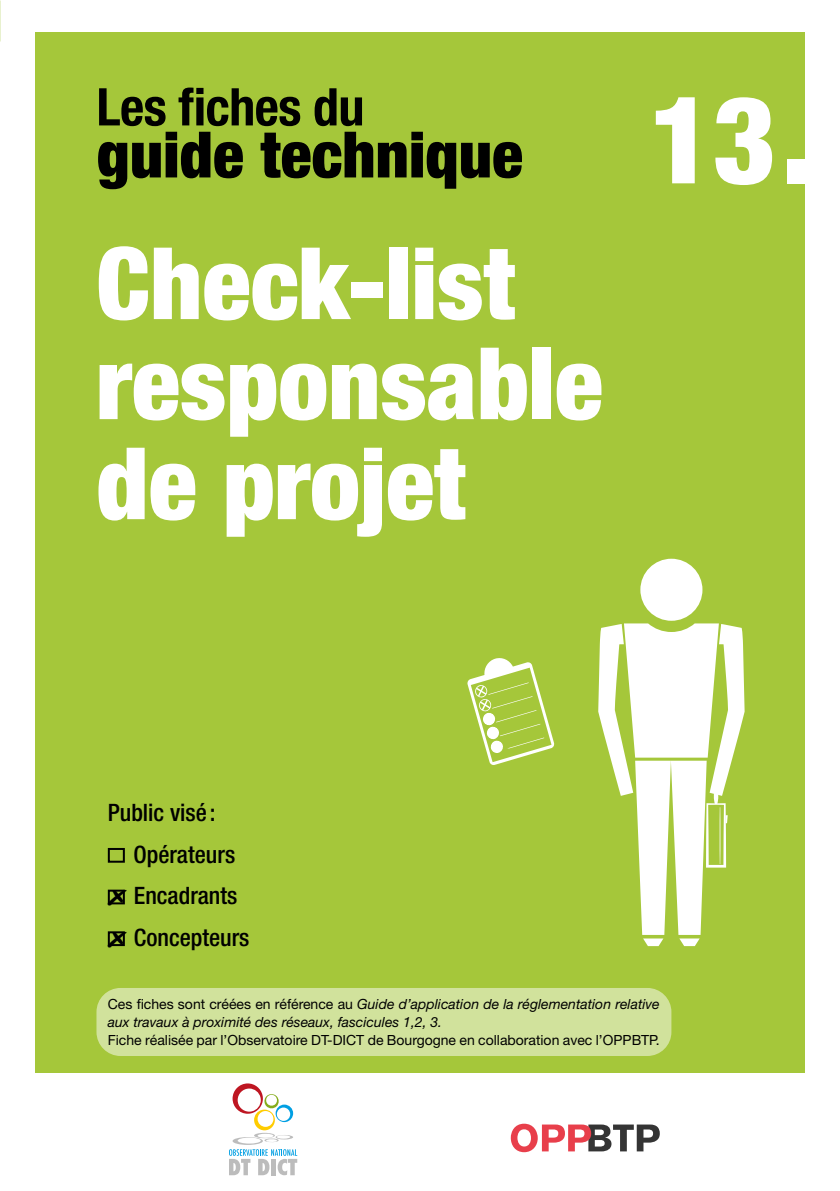
<style>
.page{position:relative;width:840px;height:1191px;background:#fff}
.page>*{position:absolute;margin:0;border:0;box-sizing:border-box;transform-origin:0 0}
.t1{font:900 condensed 100px/100px "Helvetica Neue LT";color:#fff}
.t2{font:900 condensed 64px "Helvetica Neue LT";color:#000}
.t3{font:700 condensed 52px "Helvetica Neue LT";letter-spacing:-.01em;color:#000}
.t4{font:500 condensed 24px "Helvetica Neue LT";color:#000}
.t5{font:italic 14px/18px "Helvetica Neue LT";color:#000}
.t6{font:14px "Helvetica Neue LT";color:#000}
.s1{font-size:121.4px;color:#fff}
.s2{font-style:normal}
</style>
<div class="page">
<div style="left:35px;top:32px;width:769px;height:1040px;background:#a5c73a"></div>
<div style="left:108px;top:848px;width:17px;height:14px;border:2px solid #000"></div>
<div style="left:108px;top:889px;width:17px;height:15px;border:2px solid #000"></div>
<div style="left:108px;top:931px;width:17px;height:15px;border:2px solid #000"></div>
<svg style="left:229px;top:1083px;width:68px;height:92px"></svg>
<div style="left:96px;top:988px;width:575px;height:68px;background:#d1e29c;border-radius:24px"></div>
<svg style="left:510px;top:1123px;width:149px;height:29px"></svg>
<div style="left:640px;top:559px;width:62px;height:62px;background:#fff;border-radius:50%"></div>
<svg style="left:598px;top:623px;width:146px;height:323px"></svg>
<svg style="left:467px;top:658px;width:87px;height:107px"></svg>
<h3 class="t3" style="left:96px;top:75px;width:269px">Les fiches du</h3>
<h2 class="t2" style="left:96px;top:115px;width:717px">guide technique <span class="s1">13.</span></h2>
<h1 class="t1" style="left:96px;top:232px;width:507px">Check-list responsable de projet</h1>
<h3 class="t4" style="left:108px;top:798px;width:109px">Public visé :</h3>
<h3 class="t4" style="left:133px;top:840px;width:103px">Opérateurs</h3>
<h3 class="t4" style="left:108px;top:881px;width:131px">✗ Encadrants</h3>
<h3 class="t4" style="left:108px;top:923px;width:143px">✗ Concepteurs</h3>
<p class="t5" style="left:108px;top:994px;width:553px"><span class="s2">Ces fiches sont créées en référence au</span> Guide d’application de la réglementation relative aux travaux à proximité des réseaux, fascicules 1,2, 3.</p>
<p class="t6" style="left:108px;top:1031px;width:553px">Fiche réalisée par l’Observatoire DT-DICT de Bourgogne en collaboration avec l’OPPBTP.</p>
</div>
